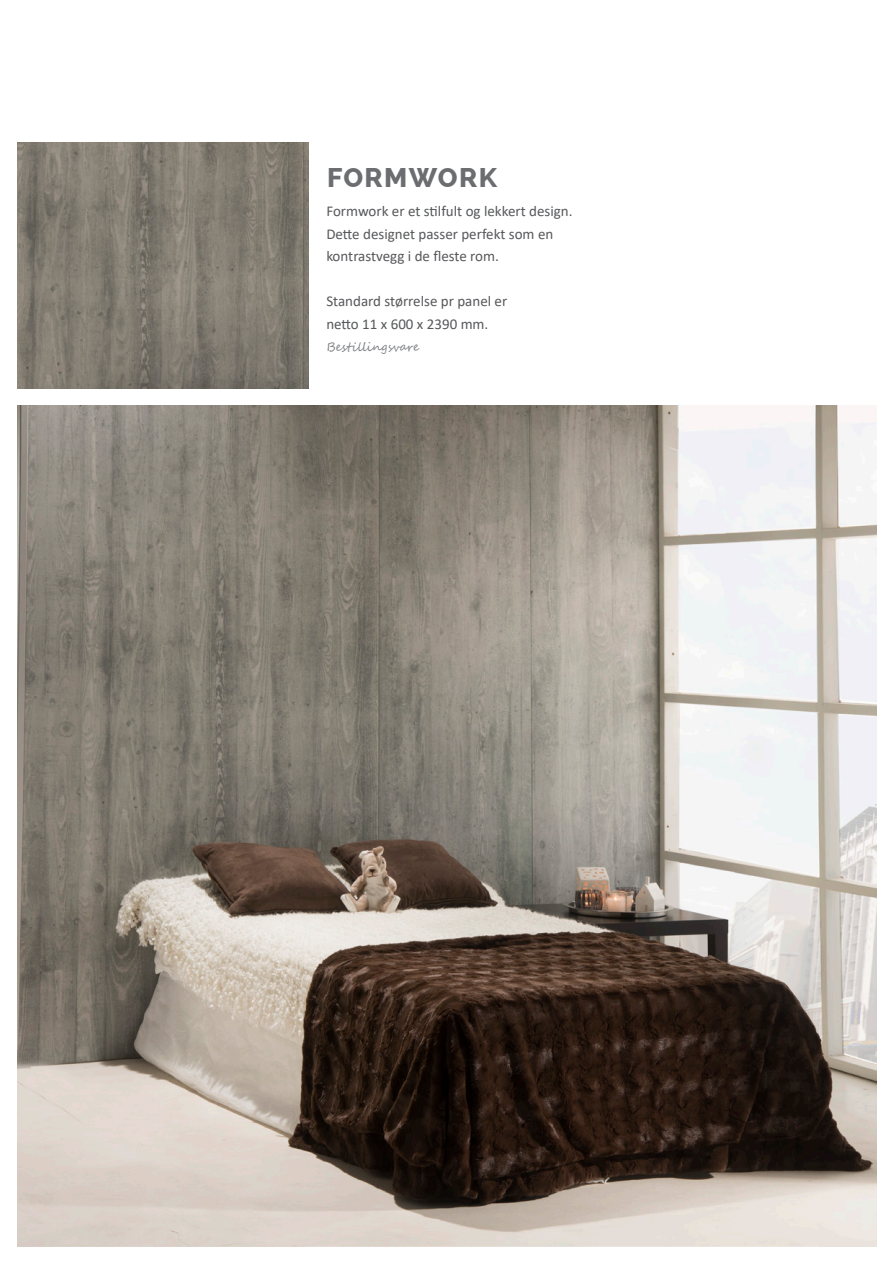
<style>
.page{position:relative;width:893px;height:1263px;background:#fff}
.page>*{position:absolute;margin:0;border:0;box-sizing:border-box;transform-origin:0 0}
.t1{font:800 27px "Raleway";letter-spacing:.05em;color:#6c6d70}
.t2{font:15px/22.5px "Calibri";color:#57585a}
.t3{font:12px "Segoe Script";color:#808285}
</style>
<div class="page">
<img style="left:17px;top:405px;width:859px;height:842px">
<img style="left:18px;top:142px;width:290px;height:247px">
<p class="t1" style="left:327px;top:162px;width:172px">FORMWORK</p>
<p class="t2" style="left:326px;top:200px;width:248px">Formwork er et stilfult og lekkert design.<br>Dette designet passer perfekt som en kontrastvegg i de fleste rom.</p>
<p class="t2" style="left:326px;top:290px;width:183px">Standard størrelse pr panel er netto 11 x 600 x 2390 mm.</p>
<p class="t3" style="left:326px;top:337px;width:94px">Bestillingsvare</p>
</div>
